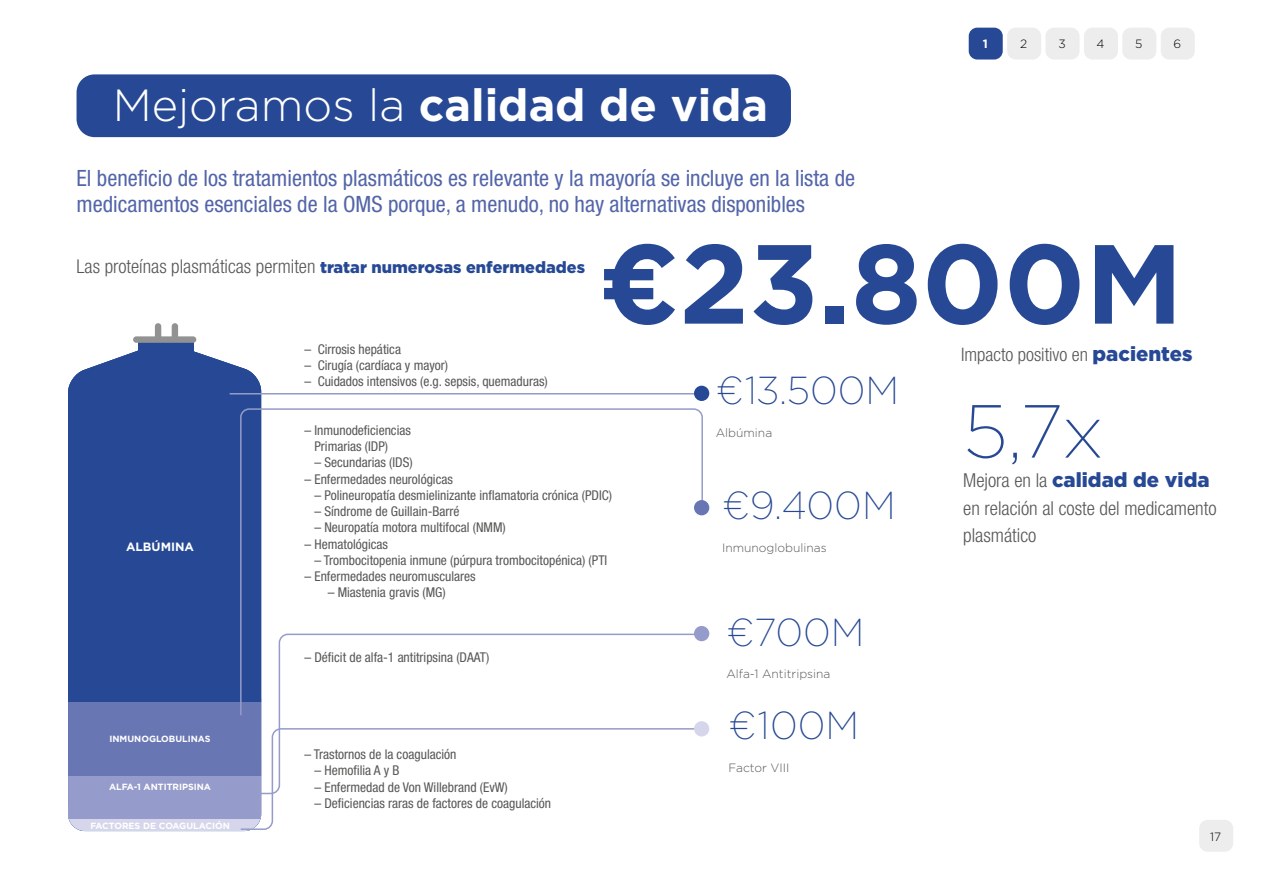
<style>
.page{position:relative;width:1263px;height:893px;background:#fff}
.page>*{position:absolute;margin:0;border:0;box-sizing:border-box;transform-origin:0 0}
.t1{font:700 112.2px "Gotham";color:#274995}
.t2{font:200 75px "Gotham";color:#274995}
.t3{font:700 45px "Gotham";color:#fff}
.t4{font:200 39px "Gotham";color:#274995}
.t5{font:condensed 22.5px/25.5px "Helvetica Neue LT Pro";color:#5365a9}
.t6{font:900 20.25px "Gotham";color:#274995}
.t7{font:300 condensed 19.2px/27.6px "Helvetica Neue LT Pro";color:#575756}
.t8{font:300 condensed 19.05px "Helvetica Neue LT Pro";color:#575756}
.t9{font:300 condensed 18.6px "Helvetica Neue LT Pro";color:#575756}
.t10{font:condensed 13.5px/16.2px "Helvetica Neue LT Pro";color:#575756}
.t11{font:300 12px "Gotham";color:#575756}
.t12{font:700 12px "Gotham";color:#fff}
.t13{font:300 12px "Gotham";color:#000}
.t14{font:700 9px "Gotham";color:#fff}
.s1{font-weight:300}
.s2{font-family:"Gotham";font-weight:900;font-stretch:normal;font-size:16.2px;color:#274995}
.s3{font-family:"Gotham";font-weight:900;font-stretch:normal;font-size:20.25px;color:#274995}
.s4{font-family:"Helvetica Neue LT Pro";font-weight:300;font-stretch:condensed;font-size:19.2px;color:#575756}
</style>
<div class="page">
<div style="left:1199px;top:820px;width:34px;height:32px;background:#ededed;border-radius:9px"></div>
<div style="left:1045px;top:28px;width:34px;height:32px;background:#ededed;border-radius:9px"></div>
<div style="left:1161px;top:28px;width:34px;height:32px;background:#ededed;border-radius:9px"></div>
<div style="left:1084px;top:28px;width:34px;height:32px;background:#ededed;border-radius:9px"></div>
<div style="left:1007px;top:28px;width:34px;height:32px;background:#ededed;border-radius:9px"></div>
<div style="left:1122px;top:28px;width:34px;height:32px;background:#ededed;border-radius:9px"></div>
<div style="left:969px;top:28px;width:34px;height:32px;background:#274995;border-radius:9px"></div>
<div style="left:77px;top:74px;width:714px;height:63px;background:#274995;border-radius:18px"></div>
<div style="left:68px;top:806px;width:193px;height:25px;background:#d5d6ec"></div>
<div style="left:68px;top:759px;width:193px;height:59px;background:#959bca"></div>
<div style="left:68px;top:699px;width:193px;height:77px;background:#6976b4"></div>
<div style="left:68px;top:350px;width:193px;height:352px;background:#274995"></div>
<div style="left:138px;top:341px;width:55px;height:17px;background:#274995"></div>
<div style="left:133px;top:336px;width:63px;height:7px;background:#929292;border-radius:3px"></div>
<div style="left:155px;top:323px;width:6px;height:18px;background:#929292;border-radius:3px"></div>
<div style="left:172px;top:323px;width:6px;height:18px;background:#929292;border-radius:3px"></div>
<svg style="left:239px;top:734px;width:468px;height:97px"></svg>
<hr style="left:230px;top:393px;width:472px;height:1px;background:#959bca">
<svg style="left:255px;top:640px;width:450px;height:155px"></svg>
<svg style="left:239px;top:408px;width:465px;height:309px"></svg>
<div style="left:694px;top:386px;width:15px;height:15px;background:#274995;border-radius:50%"></div>
<div style="left:694px;top:500px;width:15px;height:15px;background:#6976b4;border-radius:50%"></div>
<div style="left:694px;top:626px;width:15px;height:15px;background:#959bca;border-radius:50%"></div>
<div style="left:694px;top:721px;width:15px;height:15px;background:#d5d6ec;border-radius:50%"></div>
<h3 class="t3" style="left:113px;top:75px;width:657px"><span class="s1">Mejoramos la</span> calidad de vida</h3>
<h3 class="t5" style="left:77px;top:165px;width:780px">El beneficio de los tratamientos plasmáticos es relevante y la mayoría se incluye en la lista de medicamentos esenciales de la OMS porque, a menudo, no hay alternativas disponibles</h3>
<p class="t12" style="left:983px;top:36px;width:7px">1</p>
<p class="t13" style="left:1020px;top:37px;width:9px">2</p>
<p class="t13" style="left:1058px;top:37px;width:9px">3</p>
<p class="t13" style="left:1096px;top:37px;width:9px">4</p>
<p class="t13" style="left:1135px;top:37px;width:9px">5</p>
<p class="t13" style="left:1173px;top:37px;width:9px">6</p>
<h3 class="t8" style="left:77px;top:255px;width:510px">Las proteínas plasmáticas permiten <span class="s2">tratar numerosas enfermedades</span></h3>
<h1 class="t1" style="left:598px;top:210px;width:586px">€23.800M</h1>
<p class="t12" style="left:126px;top:538px;width:70px">ALBÚMINA</p>
<p class="t14" style="left:109px;top:733px;width:103px">INMUNOGLOBULINAS</p>
<p class="t14" style="left:109px;top:780px;width:103px">ALFA-1 ANTITRIPSINA</p>
<p class="t14" style="left:90px;top:820px;width:141px">FACTORES DE COAGULACIÓN</p>
<p class="t10" style="left:304px;top:341px;width:98px">– Cirrosis hepática</p>
<p class="t10" style="left:304px;top:357px;width:145px">– Cirugía (cardíaca y mayor)</p>
<p class="t10" style="left:304px;top:373px;width:245px">– Cuidados intensivos (e.g. sepsis, quemaduras)</p>
<p class="t10" style="left:314px;top:422px;width:98px;text-indent:-10px">– Inmunodeficiencias<br>Primarias (IDP)</p>
<p class="t10" style="left:314px;top:454px;width:100px">– Secundarias (IDS)</p>
<p class="t10" style="left:304px;top:471px;width:150px">– Enfermedades neurológicas</p>
<p class="t10" style="left:314px;top:487px;width:299px">– Polineuropatía desmielinizante inflamatoria crónica (PDIC)</p>
<p class="t10" style="left:314px;top:503px;width:146px">– Síndrome de Guillain-Barré</p>
<p class="t10" style="left:314px;top:519px;width:193px">– Neuropatía motora multifocal (NMM)</p>
<p class="t10" style="left:304px;top:535px;width:85px">– Hematológicas</p>
<p class="t10" style="left:314px;top:552px;width:294px">– Trombocitopenia inmune (púrpura trombocitopénica) (PTI</p>
<p class="t10" style="left:304px;top:568px;width:173px">– Enfermedades neuromusculares</p>
<p class="t10" style="left:328px;top:584px;width:120px">– Miastenia gravis (MG)</p>
<p class="t10" style="left:304px;top:649px;width:186px">– Déficit de alfa-1 antitripsina (DAAT)</p>
<p class="t10" style="left:304px;top:746px;width:154px">– Trastornos de la coagulación</p>
<p class="t10" style="left:314px;top:762px;width:87px">– Hemofilia A y B</p>
<p class="t10" style="left:314px;top:778px;width:195px">– Enfermedad de Von Willebrand (EvW)</p>
<p class="t10" style="left:314px;top:795px;width:238px">– Deficiencias raras de factores de coagulación</p>
<h3 class="t4" style="left:716px;top:366px;width:185px">€13.500M</h3>
<p class="t11" style="left:716px;top:425px;width:58px">Albúmina</p>
<h3 class="t4" style="left:722px;top:481px;width:175px">€9.400M</h3>
<p class="t11" style="left:722px;top:540px;width:106px">Inmunoglobulinas</p>
<h3 class="t4" style="left:726px;top:607px;width:139px">€700M</h3>
<p class="t11" style="left:726px;top:666px;width:106px">Alfa-1 Antitripsina</p>
<h3 class="t4" style="left:728px;top:701px;width:132px">€100M</h3>
<p class="t11" style="left:728px;top:760px;width:62px">Factor VIII</p>
<h3 class="t9" style="left:961px;top:343px;width:233px">Impacto positivo en <span class="s3">pacientes</span></h3>
<h2 class="t2" style="left:963px;top:384px;width:142px">5,7x</h2>
<h3 class="t6" style="left:963px;top:466px;width:248px"><span class="s4">Mejora en la</span> calidad de vida</h3>
<h3 class="t7" style="left:963px;top:494px;width:255px">en relación al coste del medicamento plasmático</h3>
<p class="t13" style="left:1210px;top:829px;width:13px">17</p>
</div>
